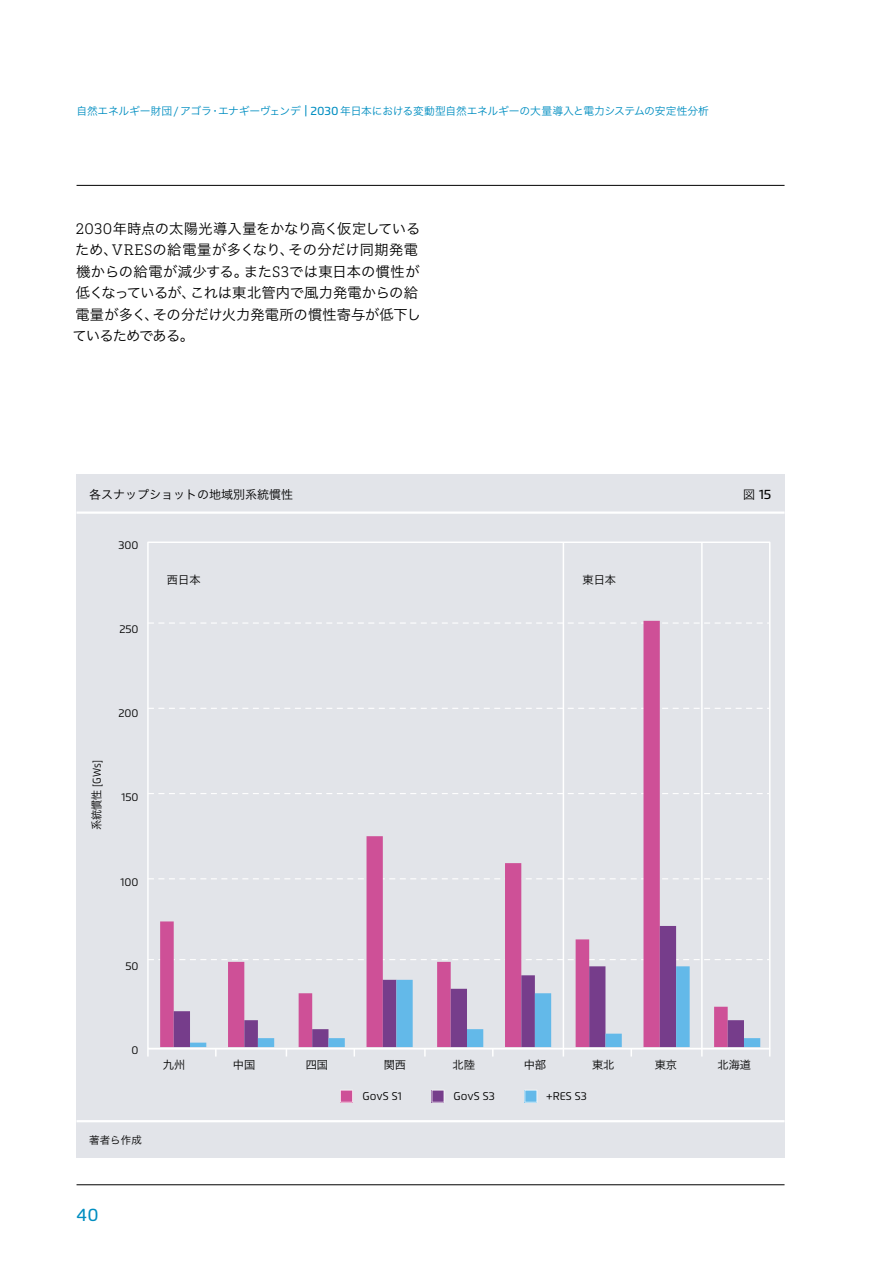
<style>
.page{position:relative;width:893px;height:1263px;background:#fff}
.page>*{position:absolute;margin:0;border:0;box-sizing:border-box;transform-origin:0 0}
.t1{font:500 18px "Flexo";color:#008ec1}
.jap_b1{font:14.25px/21.5px "Hira Kaku Pro N W3";color:#000}
.t2{font:500 13.5px "Flexo";color:#000}
.t3{font:12px "Hira Kaku Pro N W3";color:#000}
.t4{font:11.25px "Flexo";color:#000}
.t5{font:11.25px "Hira Kaku Pro W3";color:#000}
.t6{font:11.25px "Flexo";color:#000;scale:.9 1}
.t7{font:10.8px "Hira Kaku Pro N W3";letter-spacing:-.025em;color:#008ec1}
.t8{font:10.5px "Hira Kaku Pro W3";color:#000}
.s1{font-family:"Flexo";font-weight:500;font-size:12px}
.s2{font-family:"Brix Slab";font-weight:300;font-size:15.75px}
.s3{font-family:"Hira Kaku Pro N W3";font-weight:400;font-size:12px}
.s4{font-family:"Hira Kaku Pro W3"}
</style>
<div class="page">
<hr style="left:77px;top:1184px;width:707px;height:1px;background:#000">
<hr style="left:77px;top:185px;width:707px;height:1px;background:#000">
<div style="left:77px;top:475px;width:707px;height:664px;background:#e2e4e9"></div>
<hr style="left:77px;top:511px;width:707px;height:3px;background:#fff">
<div style="left:77px;top:1139px;width:707px;height:19px;background:#e2e4e9"></div>
<hr style="left:77px;top:1120px;width:707px;height:2px;background:#fff">
<svg style="left:150px;top:959px;width:613px;height:1px"></svg>
<svg style="left:150px;top:878px;width:613px;height:1px"></svg>
<svg style="left:150px;top:793px;width:613px;height:1px"></svg>
<svg style="left:150px;top:708px;width:613px;height:1px"></svg>
<svg style="left:150px;top:622px;width:613px;height:2px"></svg>
<svg style="left:160px;top:621px;width:568px;height:425px"></svg>
<svg style="left:174px;top:926px;width:570px;height:120px"></svg>
<svg style="left:190px;top:966px;width:570px;height:80px"></svg>
<svg style="left:147px;top:1049px;width:2px;height:7px"></svg>
<svg style="left:215px;top:1049px;width:2px;height:7px"></svg>
<svg style="left:424px;top:1049px;width:2px;height:7px"></svg>
<svg style="left:492px;top:1049px;width:2px;height:7px"></svg>
<hr style="left:563px;top:542px;width:1px;height:514px;background:#fff">
<svg style="left:630px;top:1049px;width:2px;height:7px"></svg>
<hr style="left:701px;top:542px;width:2px;height:514px;background:#fff">
<svg style="left:340px;top:1090px;width:13px;height:12px"></svg>
<svg style="left:432px;top:1090px;width:12px;height:12px"></svg>
<svg style="left:524px;top:1090px;width:13px;height:12px"></svg>
<div style="left:147px;top:541px;width:623px;height:508px;border:2px solid #fff"></div>
<p class="t7" style="left:77px;top:101px;width:634px">自然エネルギー財団 / アゴラ・エナギーヴェンデ <span class="s1">| 2030</span> 年日本における変動型自然エネルギーの大量導入と電力システムの安定性分析</p>
<p class="jap_b1" style="left:72px;top:217px;width:350px"><span class="s2">2030</span>年時点の太陽光導入量をかなり高く仮定しているため、<span class="s2">VRES</span>の給電量が多くなり、その分だけ同期発電機からの給電が減少する。また<span class="s2">S3</span>では東日本の慣性が低くなっているが、これは東北管内で風力発電からの給電量が多く、その分だけ火力発電所の慣性寄与が低下しているためである。</p>
<p class="t3" style="left:89px;top:484px;width:206px">各スナップショットの地域別系統慣性</p>
<p class="t2" style="left:743px;top:486px;width:30px"><span class="s3">図</span> 15</p>
<p class="t4" style="left:118px;top:538px;width:22px">300</p>
<p class="t4" style="left:119px;top:622px;width:21px">250</p>
<p class="t5" style="left:167px;top:570px;width:35px">西日本</p>
<p class="t5" style="left:582px;top:570px;width:35px">東日本</p>
<p class="t4" style="left:119px;top:706px;width:22px">200</p>
<p class="t6" style="left:90px;top:830px;width:79px;rotate:-90deg"><span class="s4">系統慣性</span> [GWs]</p>
<p class="t4" style="left:122px;top:791px;width:19px">150</p>
<p class="t4" style="left:121px;top:875px;width:19px">100</p>
<p class="t4" style="left:125px;top:959px;width:15px">50</p>
<p class="t4" style="left:132px;top:1043px;width:9px">0</p>
<p class="t8" style="left:89px;top:1131px;width:54px">著者ら作成</p>
<p class="t5" style="left:163px;top:1055px;width:24px">九州</p>
<p class="t5" style="left:233px;top:1055px;width:24px">中国</p>
<p class="t5" style="left:306px;top:1055px;width:24px">四国</p>
<p class="t5" style="left:384px;top:1055px;width:24px">関西</p>
<p class="t5" style="left:452px;top:1055px;width:24px">北陸</p>
<p class="t5" style="left:524px;top:1055px;width:24px">中部</p>
<p class="t5" style="left:592px;top:1055px;width:24px">東北</p>
<p class="t5" style="left:655px;top:1055px;width:24px">東京</p>
<p class="t5" style="left:717px;top:1055px;width:35px">北海道</p>
<p class="t4" style="left:363px;top:1090px;width:41px">GovS S1</p>
<p class="t4" style="left:454px;top:1090px;width:43px">GovS S3</p>
<p class="t4" style="left:546px;top:1090px;width:42px">+RES S3</p>
<p class="t1" style="left:77px;top:1203px;width:24px">40</p>
</div>
